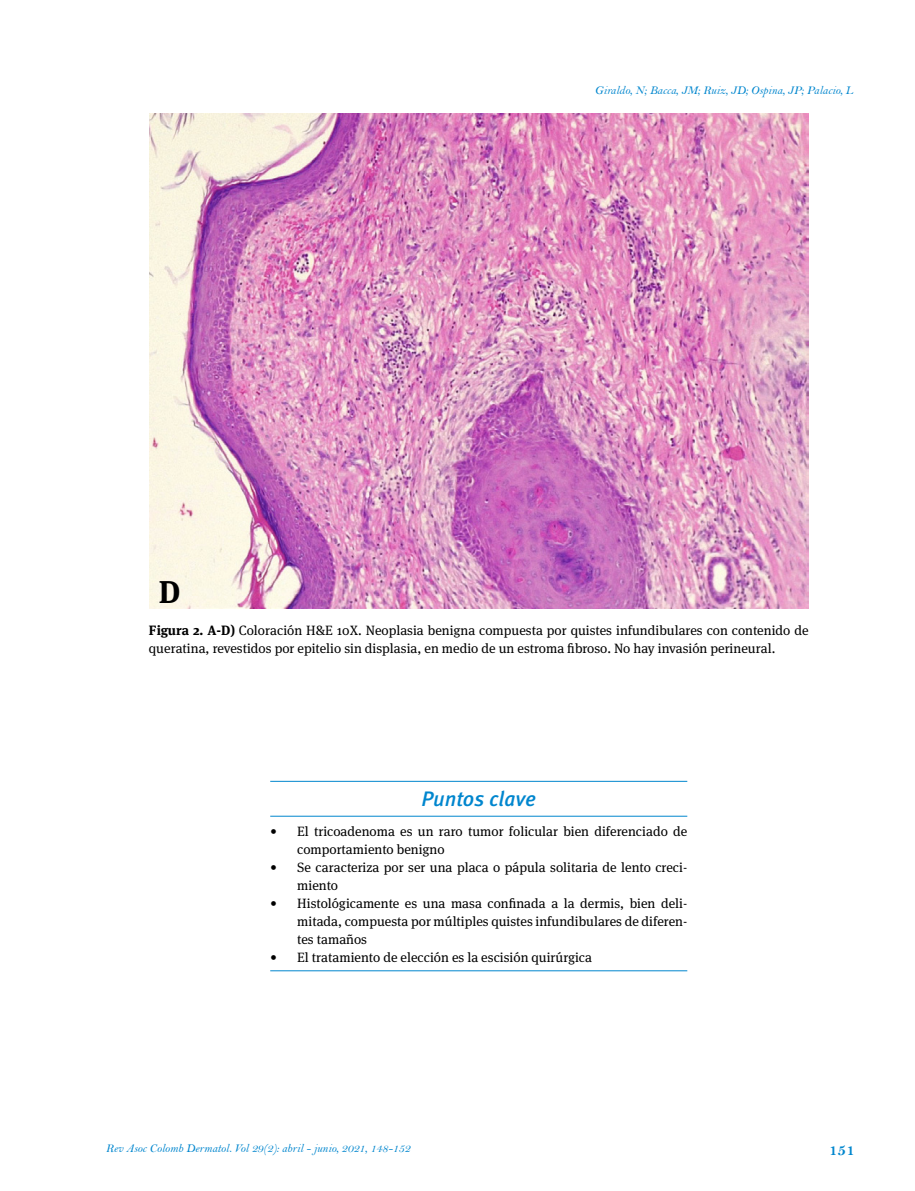
<style>
.page{position:relative;width:915px;height:1191px;background:#fff}
.page>*{position:absolute;margin:0;border:0;box-sizing:border-box;transform-origin:0 0}
.t1{font:700 31.5px "Meta Serif OT";color:#000}
.t2{font:italic 500 21px "Meta Pro";letter-spacing:-.005em;color:#0086ce}
.t3{font:16.5px "Bell MT Bold";color:#0086ce}
.t4{font:13.5px/18px "Meta Serif OT";color:#000}
.t5{font:12px "Bell MT Italic";color:#0086ce}
.s1{font-weight:700}
</style>
<div class="page">
<img style="left:149px;top:113px;width:659px;height:495px">
<hr style="left:270px;top:781px;width:417px;height:1px;background:#0086ce">
<hr style="left:270px;top:816px;width:417px;height:1px;background:#0086ce">
<hr style="left:270px;top:970px;width:417px;height:1px;background:#0086ce">
<h1 class="t1" style="left:159px;top:573px;width:23px">D</h1>
<p class="t5" style="left:594px;top:83px;width:260px">Giraldo, N; Bacca, JM; Ruiz, JD; Ospina, JP; Palacio, L</p>
<p class="t4" style="left:149px;top:622px;width:661px"><span class="s1">Figura 2. A-D)</span> Coloración H&amp;E 10X. Neoplasia benigna compuesta por quistes infundibulares con contenido de queratina, revestidos por epitelio sin displasia, en medio de un estroma fibroso. No hay invasión perineural.</p>
<h2 class="t2" style="left:421px;top:786px;width:116px">Puntos clave</h2>
<p class="t4" style="left:297px;top:822px;width:391px;text-indent:-27px">• El tricoadenoma es un raro tumor folicular bien diferenciado de comportamiento benigno</p>
<p class="t4" style="left:297px;top:858px;width:391px;text-indent:-27px">• Se caracteriza por ser una placa o pápula solitaria de lento creci&shy;miento</p>
<p class="t4" style="left:297px;top:894px;width:391px;text-align:justify;text-indent:-27px">• Histológicamente es una masa confinada a la dermis, bien deli&shy;mitada, compuesta por múltiples quistes infundibulares de diferen&shy;tes tamaños</p>
<p class="t4" style="left:270px;top:948px;width:323px">• El tratamiento de elección es la escisión quirúrgica</p>
<p class="t5" style="left:106px;top:1141px;width:306px">Rev Asoc Colomb Dermatol. Vol 29(2): abril - junio, 2021, 148-152</p>
<p class="t3" style="left:828px;top:1140px;width:28px">151</p>
</div>
